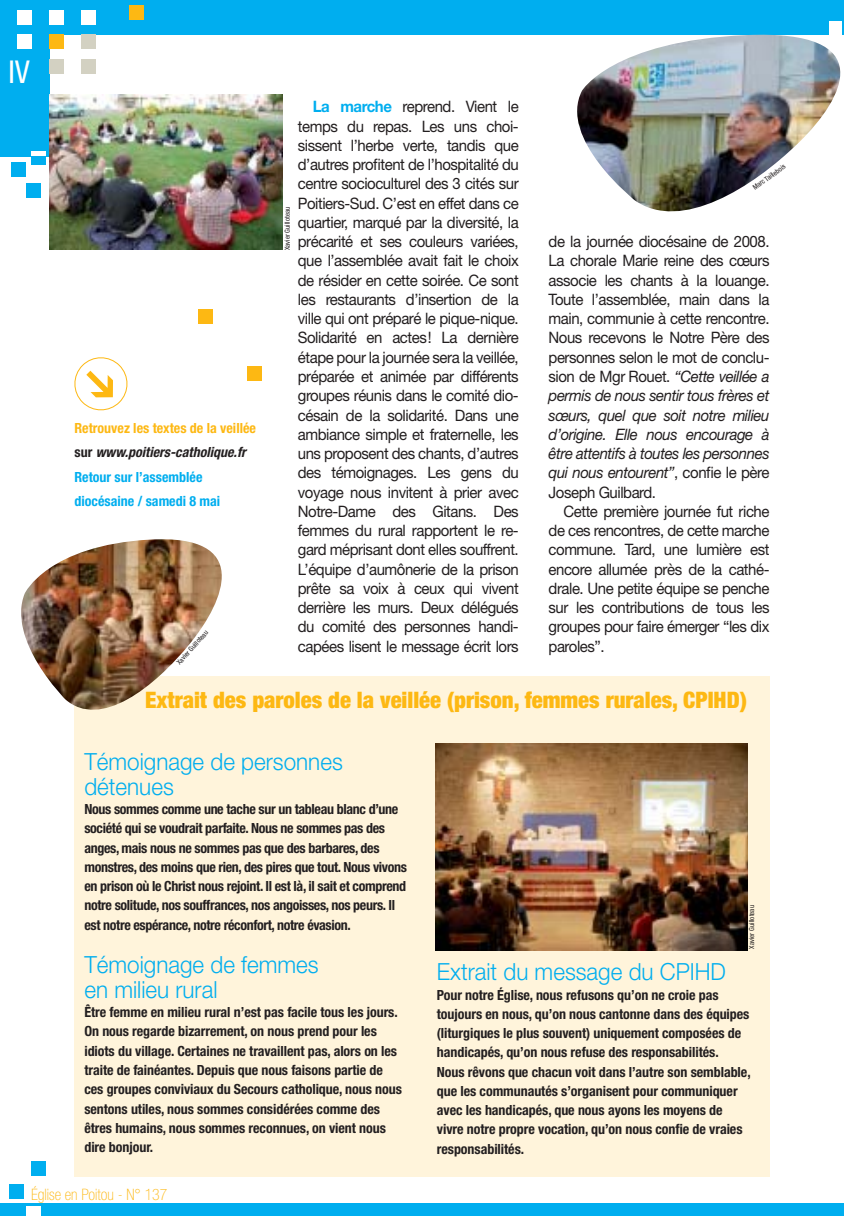
<style>
.page{position:relative;width:844px;height:1216px;background:#fff}
.page>*{position:absolute;margin:0;border:0;box-sizing:border-box;transform-origin:0 0}
.t1{font:condensed 31.5px "Helvetica Neue";color:#fff}
.t2{font:300 23.62px/24.5px "Helvetica Neue";color:#00aeef;scale:.95 1}
.t3{font:900 condensed 22.75px "Helvetica Neue";color:#fdb813}
.t4{font:15.75px/19.2px "Helvetica Neue";letter-spacing:-.03em;color:#231f20;text-align:justify;scale:.95 1}
.t5{font:100 condensed 15.75px "Helvetica Neue";color:#fdb813}
.t6{font:700 condensed 14px/19.2px "Helvetica Neue";letter-spacing:-.005em;color:#231f20}
.t7{font:700 condensed 14px/19.2px "Helvetica Neue";letter-spacing:-.025em;color:#231f20}
.t8{font:700 condensed 14px/24.5px "Helvetica Neue";color:#00aeef}
.t9{font:condensed 7px "Helvetica Neue";color:#231f20}
.s1{color:#fdb813}
.s2{color:#231f20}
.s3{font-style:italic;color:#231f20}
.s4{font-weight:700;color:#00aeef}
.s5{font-style:italic}
</style>
<div class="page">
<div style="left:0;top:0;width:843px;height:35px;background:#00aeef"></div>
<div style="left:0;top:0;width:50px;height:156px;background:#00aeef"></div>
<div style="left:0;top:1203px;width:843px;height:12px;background:#00aeef"></div>
<div style="left:129px;top:5px;width:14px;height:14px;background:#fdb813"></div>
<div style="left:18px;top:35px;width:14px;height:14px;background:#fff"></div>
<div style="left:18px;top:10px;width:14px;height:14px;background:#fff"></div>
<div style="left:50px;top:59px;width:14px;height:15px;background:#d3d1c2"></div>
<div style="left:50px;top:34px;width:14px;height:15px;background:#fdb813"></div>
<div style="left:50px;top:10px;width:14px;height:14px;background:#fff"></div>
<div style="left:81px;top:59px;width:15px;height:15px;background:#d3d1c2"></div>
<div style="left:81px;top:35px;width:15px;height:14px;background:#d3d1c2"></div>
<div style="left:81px;top:10px;width:15px;height:14px;background:#fff"></div>
<div style="left:828px;top:22px;width:13px;height:13px;background:#fff"></div>
<div style="left:31px;top:151px;width:14px;height:14px;background:#fff"></div>
<div style="left:12px;top:162px;width:14px;height:15px;background:#00aeef"></div>
<div style="left:26px;top:183px;width:14px;height:14px;background:#00aeef"></div>
<div style="left:31px;top:156px;width:14px;height:9px;background:#00aeef"></div>
<div style="left:10px;top:1184px;width:14px;height:14px;background:#00aeef"></div>
<div style="left:31px;top:1160px;width:14px;height:15px;background:#00aeef"></div>
<div style="left:26px;top:1205px;width:14px;height:10px;background:#fff"></div>
<img style="left:577px;top:33px;width:264px;height:179px">
<img style="left:50px;top:94px;width:232px;height:155px">
<svg style="left:74px;top:357px;width:54px;height:54px"></svg>
<div style="left:74px;top:676px;width:695px;height:500px;background:#fff4db"></div>
<div style="left:198px;top:309px;width:14px;height:14px;background:#fdb813"></div>
<div style="left:247px;top:366px;width:14px;height:14px;background:#fdb813"></div>
<img style="left:435px;top:743px;width:312px;height:207px">
<img style="left:21px;top:539px;width:201px;height:171px">
<h1 class="t1" style="left:9px;top:60px;width:22px">IV</h1>
<p class="t8" style="left:74px;top:417px;width:183px"><span class="s1">Retrouvez les textes de la veillée </span><span class="s2">sur</span> <span class="s3">www.poitiers-catholique.fr<br></span>Retour sur l’assemblée diocésaine / samedi 8 mai</p>
<p class="t9" style="left:176px;top:661px;width:45px;rotate:-48deg">Xavier Guilloteau</p>
<p class="t9" style="left:284px;top:250px;width:45px;rotate:-90deg">Xavier Guilloteau</p>
<p class="t4" style="left:298px;top:99px;width:234px;text-indent:15px"><span class="s4">La marche</span> reprend. Vient le temps du repas. Les uns choi&shy;sissent l’herbe verte, tandis que d’autres profitent de l’hospitalité du centre socioculturel des 3 cités sur Poitiers-Sud. C’est en effet dans ce quartier, marqué par la diversité, la précarité et ses couleurs variées, que l’assemblée avait fait le choix de résider en cette soirée. Ce sont les restaurants d’insertion de la ville qui ont préparé le pique-nique.<br>Solidarité en actes ! La dernière étape pour la journée sera la veillée, préparée et animée par différents groupes réunis dans le comité dio&shy;césain de la solidarité. Dans une ambiance simple et fraternelle, les uns proposent des chants, d’autres des témoignages. Les gens du voyage nous invitent à prier avec Notre-Dame des Gitans. Des femmes du rural rapportent le re&shy;gard méprisant dont elles souffrent.<br>L’équipe d’aumônerie de la prison prête sa voix à ceux qui vivent derrière les murs. Deux délégués du comité des personnes handi&shy;capées lisent le message écrit lors</p>
<p class="t9" style="left:752px;top:186px;width:40px;rotate:-36deg">Marc Taillebois</p>
<p class="t4" style="left:548px;top:233px;width:234px">de la journée diocésaine de 2008.<br>La chorale Marie reine des cœurs associe les chants à la louange.<br>Toute l’assemblée, main dans la main, communie à cette rencontre.<br>Nous recevons le Notre Père des personnes selon le mot de conclu&shy;sion de Mgr Rouet. <span class="s5">“Cette veillée a permis de nous sentir tous frères et sœurs, quel que soit notre milieu d’origine. Elle nous encourage à être attentifs à toutes les personnes qui nous entourent”</span>, confie le père Joseph Guilbard.</p>
<p class="t4" style="left:548px;top:503px;width:234px;text-indent:15px">Cette première journée fut riche de ces rencontres, de cette marche commune. Tard, une lumière est encore allumée près de la cathé&shy;drale. Une petite équipe se penche sur les contributions de tous les groupes pour faire émerger “les dix paroles”.</p>
<h3 class="t3" style="left:145px;top:692px;width:603px">Extrait des paroles de la veillée (prison, femmes rurales, CPIHD)</h3>
<h2 class="t2" style="left:84px;top:751px;width:273px">Témoignage de personnes détenues</h2>
<p class="t7" style="left:84px;top:800px;width:324px">Nous sommes comme une tache sur un tableau blanc d’une société qui se voudrait parfaite. Nous ne sommes pas des anges, mais nous ne sommes pas que des barbares, des monstres, des moins que rien, des pires que tout. Nous vivons en prison où le Christ nous rejoint. Il est là, il sait et comprend notre solitude, nos souffrances, nos angoisses, nos peurs. Il est notre espérance, notre réconfort, notre évasion.</p>
<h2 class="t2" style="left:84px;top:954px;width:248px">Témoignage de femmes en milieu rural</h2>
<p class="t6" style="left:84px;top:1003px;width:319px">Être femme en milieu rural n’est pas facile tous les jours.<br>On nous regarde bizarrement, on nous prend pour les idiots du village. Certaines ne travaillent pas, alors on les traite de fainéantes. Depuis que nous faisons partie de ces groupes conviviaux du Secours catholique, nous nous sentons utiles, nous sommes considérées comme des êtres humains, nous sommes reconnues, on vient nous dire bonjour.</p>
<p class="t9" style="left:749px;top:948px;width:45px;rotate:-90deg">Xavier Guilloteau</p>
<h2 class="t2" style="left:437px;top:961px;width:306px">Extrait du message du CPIHD</h2>
<p class="t6" style="left:437px;top:986px;width:315px">Pour notre Église, nous refusons qu’on ne croie pas toujours en nous, qu’on nous cantonne dans des équipes (liturgiques le plus souvent) uniquement composées de handicapés, qu’on nous refuse des responsabilités.<br>Nous rêvons que chacun voit dans l’autre son semblable, que les communautés s’organisent pour communiquer avec les handicapés, que nous ayons les moyens de vivre notre propre vocation, qu’on nous confie de vraies responsabilités.</p>
<p class="t5" style="left:31px;top:1188px;width:138px">Église en Poitou - N° 137</p>
</div>
